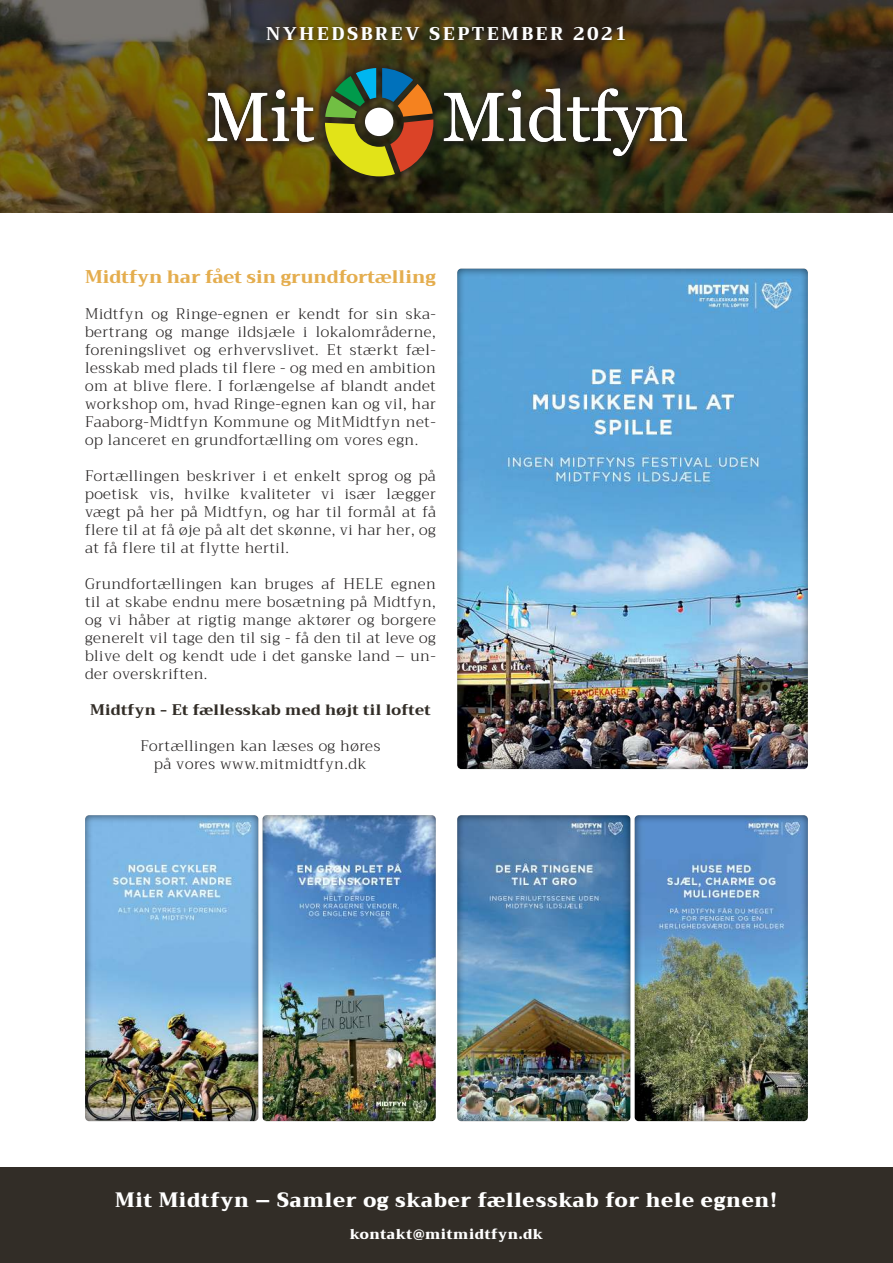
<style>
.page{position:relative;width:893px;height:1263px;background:#fff}
.page>*{position:absolute;margin:0;border:0;box-sizing:border-box;transform-origin:0 0}
.t1{font:900 20.25px "Trirong";letter-spacing:.035em;color:#fff;scale:.96 1}
.t2{font:800 18px "Trirong";color:#e4ad4e}
.t3{font:800 18px "Trirong";letter-spacing:.135em;color:#fff}
.t4{font:300 15px/18px "Trirong";letter-spacing:.035em;color:#221f1f;text-align:justify}
.t5{font:800 15px "Trirong";letter-spacing:.015em;color:#322d27}
.t6{font:900 14.25px "Trirong";letter-spacing:.035em;color:#fff;scale:.96 1}
</style>
<div class="page">
<img style="left:85px;top:815px;width:174px;height:307px">
<img style="left:262px;top:815px;width:174px;height:307px">
<img style="left:457px;top:815px;width:174px;height:307px">
<img style="left:634px;top:815px;width:174px;height:307px">
<svg style="left:0;top:0;width:893px;height:213px;background:#4d401f"></svg>
<img style="left:457px;top:268px;width:351px;height:502px">
<div style="left:199px;top:60px;width:496px;height:125px;background:#221f1f;opacity:.75"></div>
<svg style="left:208px;top:90px;width:106px;height:52px"></svg>
<svg style="left:444px;top:89px;width:243px;height:67px"></svg>
<svg style="left:325px;top:68px;width:108px;height:108px;background:#716b2f"></svg>
<div style="left:365px;top:108px;width:28px;height:28px;background:#fff;border-radius:50%"></div>
<div style="left:263px;top:22px;width:366px;height:22px;background:#221f1f;opacity:.75"></div>
<div style="left:0;top:1167px;width:893px;height:96px;background:#322d27"></div>
<p class="t3" style="left:266px;top:26px;width:362px">NYHEDSBREV SEPTEMBER 2021</p>
<p class="t2" style="left:85px;top:269px;width:352px">Midtfyn har fået sin grundfortælling</p>
<p class="t4" style="left:85px;top:306px;width:352px">Midtfyn og Ringe-egnen er kendt for sin ska&shy;bertrang og mange ildsjæle i lokalområderne, foreningslivet og erhvervslivet. Et stærkt fæl&shy;lesskab med plads til flere - og med en ambition om at blive flere. I forlængelse af blandt andet workshop om, hvad Ringe-egnen kan og vil, har Faaborg-Midtfyn Kommune og MitMidtfyn net&shy;op lanceret en grundfortælling om vores egn.</p>
<p class="t4" style="left:85px;top:468px;width:352px">Fortællingen beskriver i et enkelt sprog og på poetisk vis, hvilke kvaliteter vi især lægger vægt på her på Midtfyn, og har til formål at få flere til at få øje på alt det skønne, vi har her, og at få flere til at flytte hertil.</p>
<p class="t4" style="left:85px;top:576px;width:352px">Grundfortællingen kan bruges af HELE egnen til at skabe endnu mere bosætning på Midtfyn, og vi håber at rigtig mange aktører og borgere generelt vil tage den til sig - få den til at leve og blive delt og kendt ude i det ganske land – un&shy;der overskriften.</p>
<p class="t5" style="left:90px;top:703px;width:342px">Midtfyn - Et fællesskab med højt til loftet</p>
<p class="t4" style="left:140px;top:738px;width:241px;text-align:center">Fortællingen kan læses og høres på vores www.mitmidtfyn.dk</p>
<h1 class="t1" style="left:115px;top:1192px;width:691px">Mit Midtfyn – Samler og skaber fællesskab for hele egnen!</h1>
<p class="t6" style="left:350px;top:1228px;width:203px">kontakt@mitmidtfyn.dk</p>
</div>
